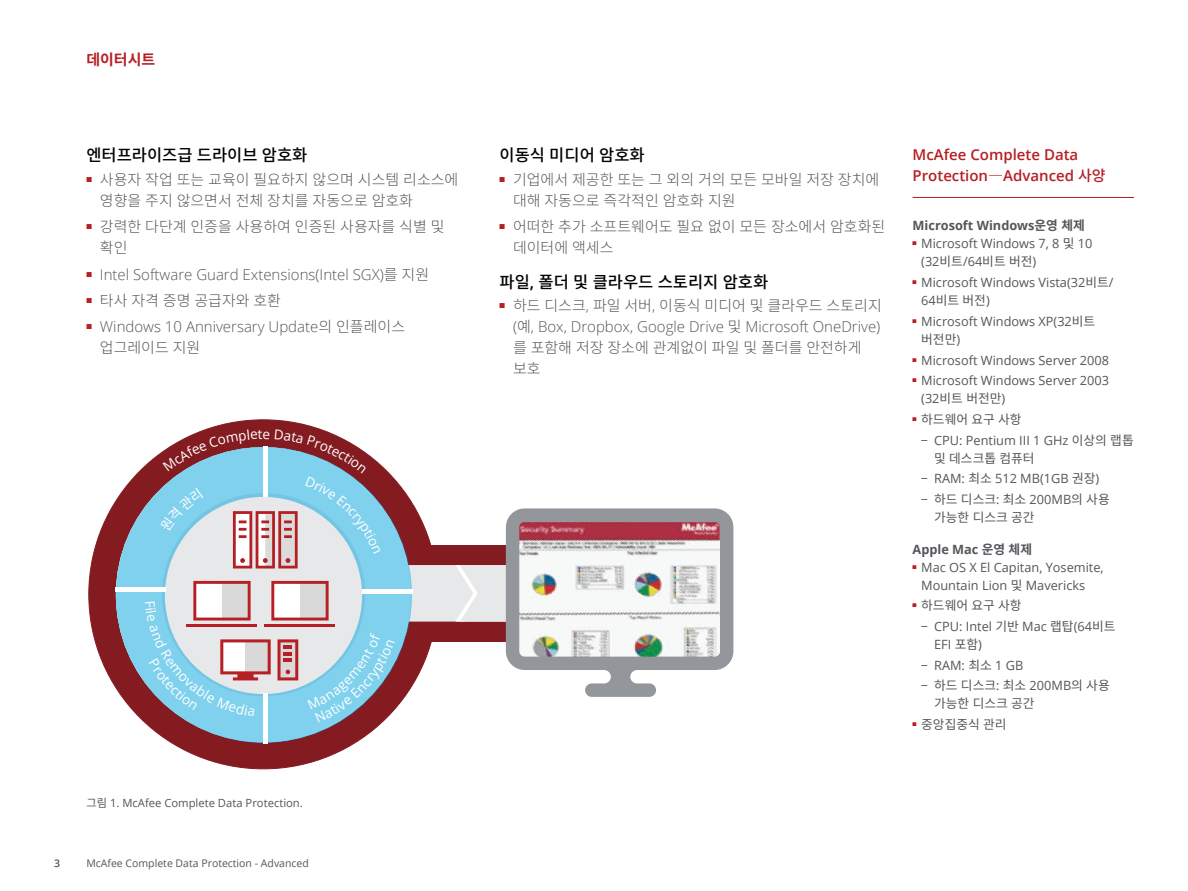
<style>
.page{position:relative;width:1188px;height:891px;background:#fff}
.page>*{position:absolute;margin:0;border:0;box-sizing:border-box;transform-origin:0 0}
.t1{font:500 16.5px "Noto Sans CJ Kkr";color:#060101}
.t2{font:300 15px/21px "Noto Sans CJ Kkr";color:#53565b}
.t3{font:300 15px "Open Sans";color:#53565b}
.t4{font:600 15px/21px "Open Sans";color:#b61f23}
.t5{font:700 15px "Noto Sans CJ Kkr";color:#b61f23}
.t6{font:12.75px/18px "Open Sans";color:#53565b}
.t7{font:12.75px/18px "Noto Sans CJ Kkr";color:#53565b}
.t8{font:700 12.75px "Open Sans";color:#53565b}
.t9{font:11.25px "Open Sans";color:#53565b}
.t10{font:10.5px "Open Sans";color:#53565b}
.t11{font:600 10.5px "Open Sans";color:#53565b}
.s1{font-family:"Noto Sans CJ Kkr"}
.s2{font-family:"Open Sans";font-weight:600}
.s3{font-family:"Open Sans"}
.s4{font-family:"Noto Sans CJ Kkr";font-weight:500}
</style>
<div class="page">
<hr style="left:913px;top:197px;width:221px;height:1px;background:#b61f23">
<div style="left:89px;top:420px;width:349px;height:349px;background:#831b20;border-radius:50%"></div>
<svg style="left:116px;top:465px;width:266px;height:278px"></svg>
<hr style="left:264px;top:693px;width:4px;height:50px;background:#fff">
<hr style="left:115px;top:588px;width:51px;height:4px;background:#fff">
<svg style="left:600px;top:508px;width:133px;height:189px"></svg>
<svg style="left:145px;top:429px;width:455px;height:294px"></svg>
<p class="t5" style="left:86px;top:51px;width:70px">데이터시트</p>
<p class="t1" style="left:86px;top:146px;width:223px">엔터프라이즈급 드라이브 암호화</p>
<p class="t2" style="left:100px;top:169px;width:360px;text-indent:-13px"><sup>■</sup> 사용자 작업 또는 교육이 필요하지 않으며 시스템 리소스에 영향을 주지 않으면서 전체 장치를 자동으로 암호화</p>
<p class="t2" style="left:100px;top:216px;width:346px;text-indent:-13px"><sup>■</sup> 강력한 다단계 인증을 사용하여 인증된 사용자를 식별 및 확인</p>
<p class="t3" style="left:86px;top:264px;width:344px"><sup>■</sup> Intel Software Guard Extensions(Intel SGX)<span class="s1">를 지원</span></p>
<p class="t2" style="left:86px;top:290px;width:196px"><sup>■</sup> 타사 자격 증명 공급자와 호환</p>
<p class="t3" style="left:86px;top:317px;width:320px"><sup>■</sup> Windows 10 Anniversary Update<span class="s1">의 인플레이스</span></p>
<p class="t2" style="left:100px;top:338px;width:102px">업그레이드 지원</p>
<p class="t9" style="left:86px;top:796px;width:218px"><span class="s1">그림</span> 1. McAfee Complete Data Protection.</p>
<p class="t11" style="left:54px;top:856px;width:7px">3</p>
<p class="t10" style="left:86px;top:856px;width:224px">McAfee Complete Data Protection - Advanced</p>
<p class="t1" style="left:500px;top:146px;width:147px">이동식 미디어 암호화</p>
<p class="t2" style="left:513px;top:169px;width:368px;text-indent:-13px"><sup>■</sup> 기업에서 제공한 또는 그 외의 거의 모든 모바일 저장 장치에 대해 자동으로 즉각적인 암호화 지원</p>
<p class="t2" style="left:513px;top:216px;width:374px;text-indent:-13px"><sup>■</sup> 어떠한 추가 소프트웨어도 필요 없이 모든 장소에서 암호화된 데이터에 액세스</p>
<p class="t1" style="left:500px;top:272px;width:270px">파일<span class="s2">,</span> 폴더 및 클라우드 스토리지 암호화</p>
<p class="t2" style="left:500px;top:296px;width:384px"><sup>■</sup> 하드 디스크<span class="s3">,</span> 파일 서버<span class="s3">,</span> 이동식 미디어 및 클라우드 스토리지</p>
<p class="t3" style="left:513px;top:317px;width:369px">(<span class="s1">예</span>, Box, Dropbox, Google Drive <span class="s1">및</span> Microsoft OneDrive)</p>
<p class="t2" style="left:513px;top:338px;width:350px">를 포함해 저장 장소에 관계없이 파일 및 폴더를 안전하게 보호</p>
<p class="t4" style="left:913px;top:144px;width:195px">McAfee Complete Data<br>Protection<span class="s4">―</span>Advanced <span class="s4">사양</span></p>
<p class="t8" style="left:913px;top:217px;width:174px">Microsoft Windows<span class="s1">운영 체제</span></p>
<p class="t6" style="left:921px;top:235px;width:173px;text-indent:-9px"><sup>■</sup> Microsoft Windows 7, 8 <span class="s1">및</span> 10 (32<span class="s1">비트</span>/64<span class="s1">비트 버전</span>)</p>
<p class="t6" style="left:913px;top:273px;width:202px"><sup>■</sup> Microsoft Windows Vista(32<span class="s1">비트</span>/</p>
<p class="t7" style="left:921px;top:292px;width:70px"><span class="s3">64</span>비트 버전<span class="s3">)</span></p>
<p class="t6" style="left:913px;top:312px;width:184px"><sup>■</sup> Microsoft Windows XP(32<span class="s1">비트</span></p>
<p class="t7" style="left:921px;top:330px;width:40px">버전만<span class="s3">)</span></p>
<p class="t6" style="left:913px;top:351px;width:198px"><sup>■</sup> Microsoft Windows Server 2008</p>
<p class="t6" style="left:913px;top:371px;width:198px"><sup>■</sup> Microsoft Windows Server 2003</p>
<p class="t7" style="left:921px;top:390px;width:86px"><span class="s3">(32</span>비트 버전만<span class="s3">)</span></p>
<p class="t7" style="left:913px;top:411px;width:111px"><sup>■</sup> 하드웨어 요구 사항</p>
<p class="t6" style="left:921px;top:431px;width:215px">− CPU: Pentium III 1 GHz <span class="s1">이상의 랩톱</span></p>
<p class="t7" style="left:934px;top:449px;width:102px">및 데스크톱 컴퓨터</p>
<p class="t6" style="left:921px;top:469px;width:180px">− RAM: <span class="s1">최소</span> 512 MB(1GB <span class="s1">권장</span>)</p>
<p class="t7" style="left:934px;top:491px;width:177px;text-indent:-14px"><span class="s3">−</span> 하드 디스크<span class="s3">:</span> 최소 <span class="s3">200MB</span>의 사용 가능한 디스크 공간</p>
<p class="t8" style="left:913px;top:540px;width:121px">Apple Mac <span class="s1">운영 체제</span></p>
<p class="t6" style="left:921px;top:558px;width:184px;text-indent:-9px"><sup>■</sup> Mac OS X El Capitan, Yosemite,<br>Mountain Lion <span class="s1">및</span> Mavericks</p>
<p class="t7" style="left:913px;top:597px;width:111px"><sup>■</sup> 하드웨어 요구 사항</p>
<p class="t6" style="left:934px;top:617px;width:183px;text-indent:-14px">− CPU: Intel <span class="s1">기반</span> Mac <span class="s1">랩탑</span>(64<span class="s1">비트<br></span>EFI <span class="s1">포함</span>)</p>
<p class="t6" style="left:921px;top:656px;width:104px">− RAM: <span class="s1">최소</span> 1 GB</p>
<p class="t7" style="left:934px;top:677px;width:177px;text-indent:-14px"><span class="s3">−</span> 하드 디스크<span class="s3">:</span> 최소 <span class="s3">200MB</span>의 사용 가능한 디스크 공간</p>
<p class="t7" style="left:913px;top:716px;width:96px"><sup>■</sup> 중앙집중식 관리</p>
</div>
